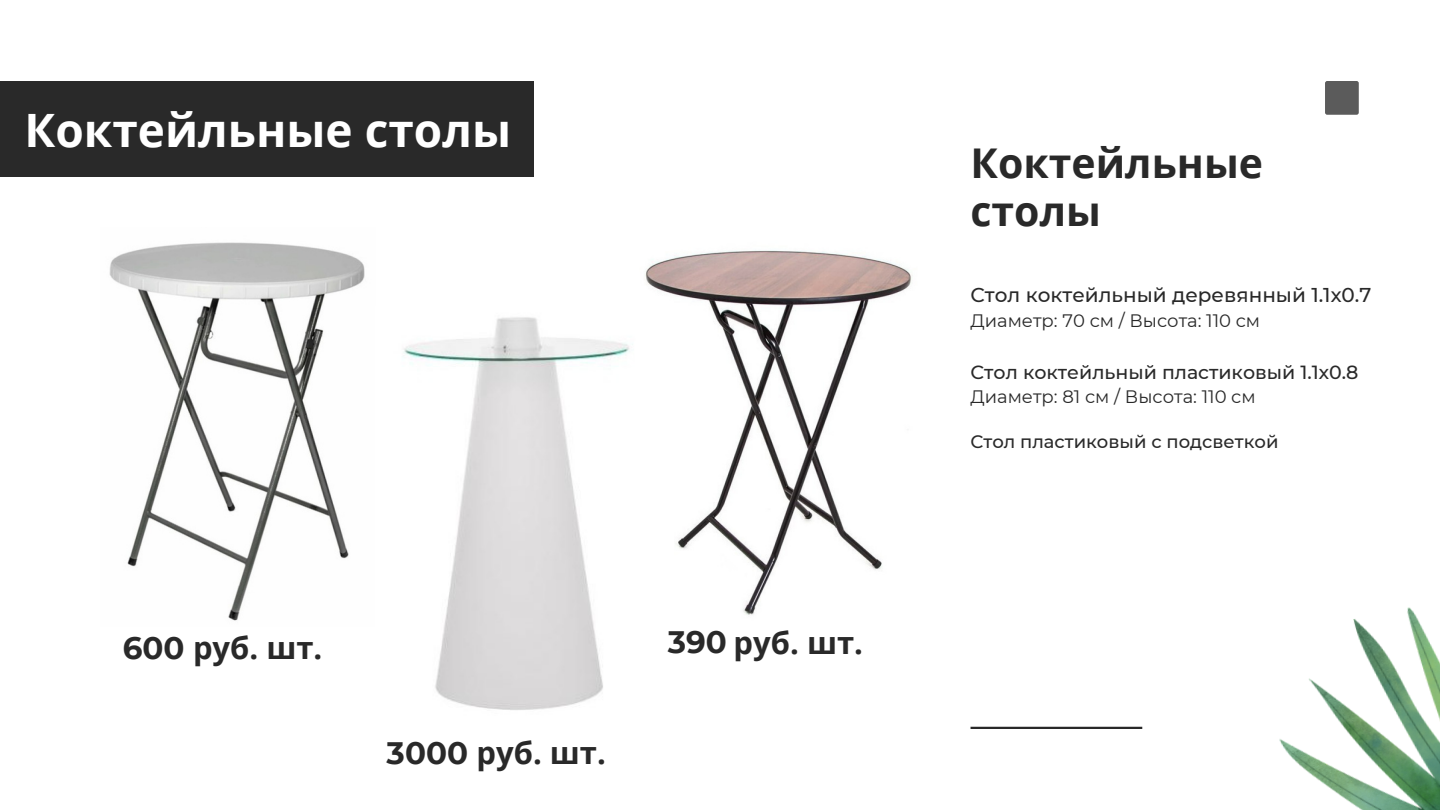
<style>
.page{position:relative;width:1440px;height:810px;background:#fff}
.page>*{position:absolute;margin:0;border:0;box-sizing:border-box;transform-origin:0 0}
.t1{font:700 46px "Open Sans";color:#fff}
.t2{font:700 41px/48px "Open Sans";color:#292929}
.t3{font:700 31px "Open Sans";color:#292929}
.t4{font:500 20px "Montserrat";color:#292929}
.t5{font:500 19px "Montserrat";color:#292929}
.t6{font:18px "Montserrat";color:#292929}
.t7{font:500 18px "Montserrat";color:#292929}
.s1{font-family:"Montserrat"}
</style>
<div class="page">
<div style="left:0;top:81px;width:534px;height:96px;background:#292929"></div>
<hr style="left:971px;top:727px;width:171px;height:2px;background:#292929">
<div style="left:1325px;top:81px;width:34px;height:34px;background:#5b5b5b;border-radius:2px"></div>
<img style="left:1279px;top:607px;width:161px;height:203px">
<img style="left:645px;top:250px;width:267px;height:365px">
<img style="left:109px;top:242px;width:256px;height:379px">
<img style="left:403px;top:307px;width:244px;height:403px">
<p class="t1" style="left:25px;top:98px;width:488px">Коктейльные столы</p>
<p class="t3" style="left:123px;top:626px;width:201px"><span class="s1">600</span> руб. шт.</p>
<p class="t3" style="left:387px;top:731px;width:221px"><span class="s1">3000</span> руб. шт.</p>
<p class="t3" style="left:668px;top:621px;width:197px"><span class="s1">390</span> руб. шт.</p>
<p class="t2" style="left:971px;top:138px;width:294px">Коктейльные столы</p>
<p class="t4" style="left:971px;top:283px;width:402px">Стол коктейльный деревянный 1.1х0.7</p>
<p class="t6" style="left:971px;top:310px;width:291px">Диаметр: 70 см / Высота: 110 см</p>
<p class="t5" style="left:971px;top:360px;width:389px">Стол коктейльный пластиковый 1.1х0.8</p>
<p class="t6" style="left:971px;top:385px;width:287px">Диаметр: 81 см / Высота: 110 см</p>
<p class="t7" style="left:971px;top:430px;width:309px">Стол пластиковый с подсветкой</p>
</div>
